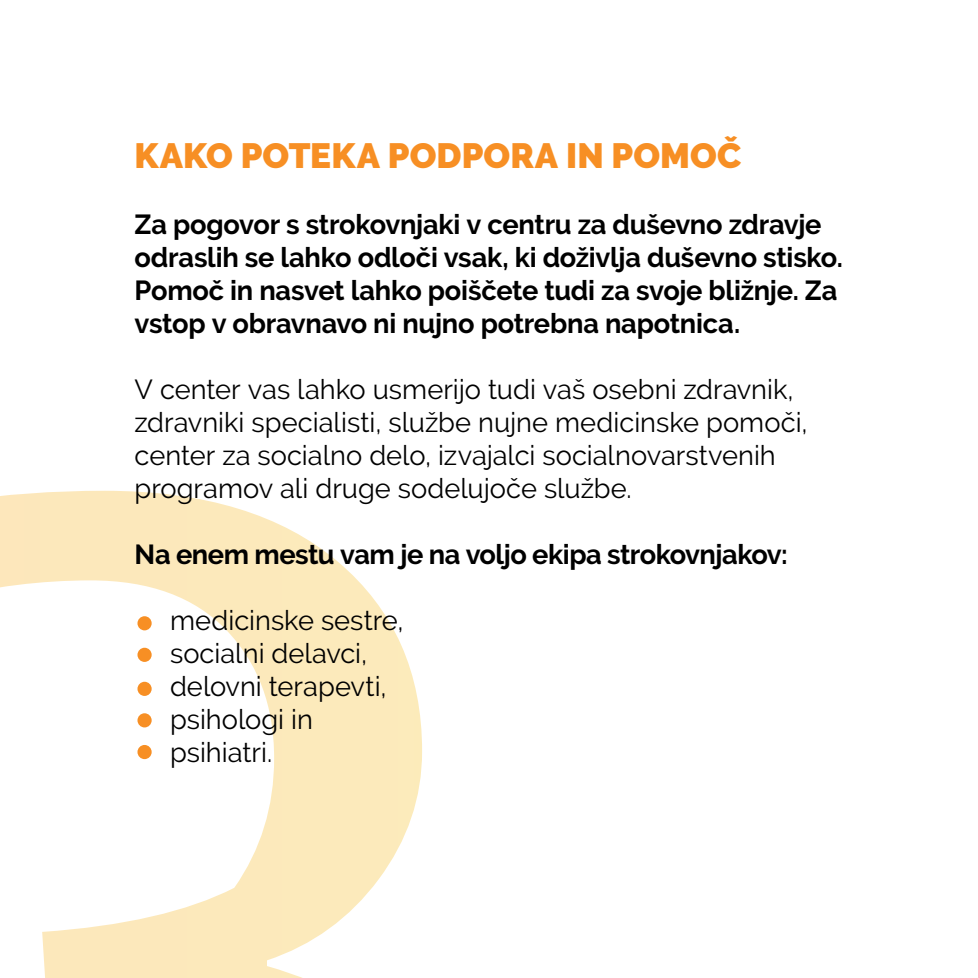
<style>
.page{position:relative;width:978px;height:978px;background:#fff}
.page>*{position:absolute;margin:0;border:0;box-sizing:border-box;transform-origin:0 0}
.t1{font:900 35px "Raleway";letter-spacing:.005em;color:#f78f24}
.t2{font:27.5px/33px "Raleway";color:#000}
.t3{font:700 27.5px/33px "Raleway";letter-spacing:-.01em;color:#000}
</style>
<div class="page">
<svg style="left:0;top:491px;width:422px;height:487px"></svg>
<div style="left:137px;top:616px;width:15px;height:14px;background:#f78f24;border-radius:50%"></div>
<div style="left:137px;top:648px;width:15px;height:14px;background:#f78f24;border-radius:50%"></div>
<div style="left:137px;top:682px;width:15px;height:14px;background:#f78f24;border-radius:50%"></div>
<div style="left:137px;top:713px;width:15px;height:14px;background:#f78f24;border-radius:50%"></div>
<div style="left:137px;top:745px;width:15px;height:14px;background:#f78f24;border-radius:50%"></div>
<p class="t1" style="left:135px;top:135px;width:608px">KAKO POTEKA PODPORA IN POMOČ</p>
<p class="t3" style="left:135px;top:208px;width:710px">Za pogovor s strokovnjaki v centru za duševno zdravje odraslih se lahko odloči vsak, ki doživlja duševno stisko.<br>Pomoč in nasvet lahko poiščete tudi za svoje bližnje. Za vstop v obravnavo ni nujno potrebna napotnica.</p>
<p class="t2" style="left:135px;top:372px;width:675px">V center vas lahko usmerijo tudi vaš osebni zdravnik, zdravniki specialisti, službe nujne medicinske pomoči, center za socialno delo, izvajalci socialnovarstvenih programov ali druge sodelujoče službe.</p>
<p class="t3" style="left:135px;top:538px;width:655px">Na enem mestu vam je na voljo ekipa strokovnjakov:</p>
<p class="t2" style="left:170px;top:603px;width:235px">medicinske sestre, socialni delavci, delovni terapevti, psihologi in psihiatri.</p>
</div>
